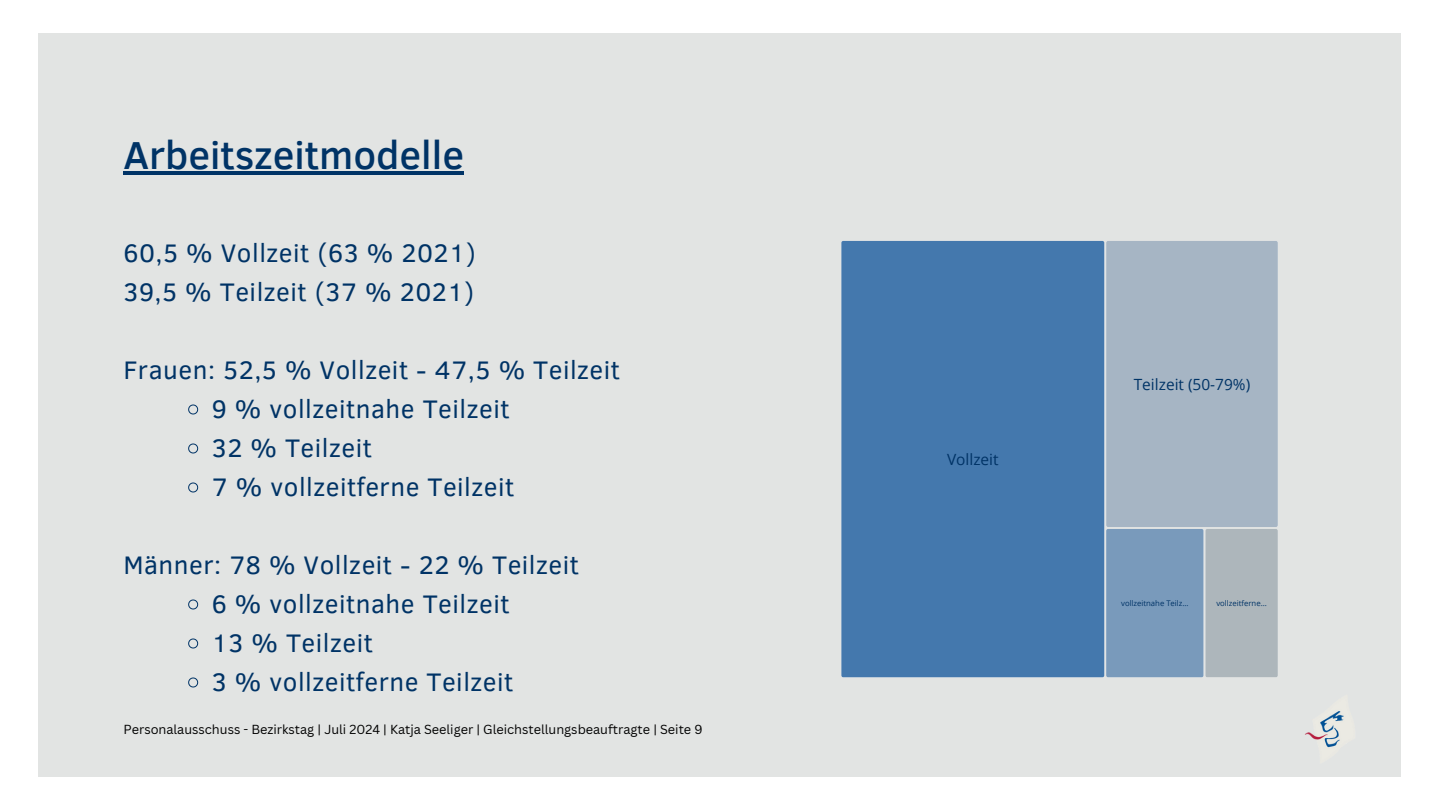
<style>
.page{position:relative;width:1440px;height:810px;background:#fff}
.page>*{position:absolute;margin:0;border:0;box-sizing:border-box;transform-origin:0 0}
.t1{font:500 40px "Clear Sans";color:#036}
.t2{font:26px/39px "Clear Sans";letter-spacing:.02em;color:#036}
.t3{font:15.5px "Open Sans";color:#036}
.t4{font:12.8px "Canva Sans";color:#000}
.t5{font:7.7px "Open Sans";color:#036}
</style>
<div class="page">
<div style="left:38px;top:33px;width:1363px;height:744px;background:#e2e4e3"></div>
<div style="left:841px;top:241px;width:263px;height:436px;background:#4478ad"></div>
<div style="left:1106px;top:241px;width:172px;height:286px;background:#a6b5c4"></div>
<svg style="left:1106px;top:529px;width:172px;height:148px;background:#90a6bb"></svg>
<hr style="left:123px;top:171px;width:341px;height:4px;background:#036">
<svg style="left:188px;top:404px;width:11px;height:11px"></svg>
<svg style="left:188px;top:443px;width:11px;height:11px"></svg>
<svg style="left:188px;top:482px;width:11px;height:11px"></svg>
<svg style="left:188px;top:599px;width:11px;height:11px"></svg>
<svg style="left:188px;top:638px;width:11px;height:11px"></svg>
<svg style="left:188px;top:677px;width:11px;height:11px"></svg>
<img style="left:1305px;top:711px;width:39px;height:37px">
<h1 class="t1" style="left:123px;top:126px;width:342px">Arbeitszeitmodelle</h1>
<h2 class="t2" style="left:123px;top:233px;width:354px">60,5 % Vollzeit (63 % 2021)<br>39,5 % Teilzeit (37 % 2021)</h2>
<h2 class="t2" style="left:123px;top:350px;width:498px">Frauen: 52,5 % Vollzeit - 47,5 % Teilzeit</h2>
<p class="t2" style="left:212px;top:389px;width:299px">9 % vollzeitnahe Teilzeit</p>
<p class="t2" style="left:212px;top:428px;width:162px">32 % Teilzeit</p>
<p class="t2" style="left:212px;top:467px;width:304px">7 % vollzeitferne Teilzeit</p>
<h2 class="t2" style="left:123px;top:545px;width:457px">Männer: 78 % Vollzeit - 22 % Teilzeit</h2>
<p class="t2" style="left:212px;top:584px;width:299px">6 % vollzeitnahe Teilzeit</p>
<p class="t2" style="left:212px;top:623px;width:163px">13 % Teilzeit</p>
<p class="t2" style="left:212px;top:662px;width:303px">3 % vollzeitferne Teilzeit</p>
<p class="t4" style="left:123px;top:720px;width:581px">Personalausschuss - Bezirkstag | Juli 2024 | Katja Seeliger | Gleichstellungsbeauftragte | Seite 9</p>
<p class="t3" style="left:947px;top:448px;width:53px">Vollzeit</p>
<p class="t3" style="left:1134px;top:373px;width:118px">Teilzeit (50-79%)</p>
<p class="t5" style="left:1121px;top:598px;width:69px">vollzeitnahe Teilz…</p>
<p class="t5" style="left:1216px;top:598px;width:52px">vollzeitferne…</p>
</div>
